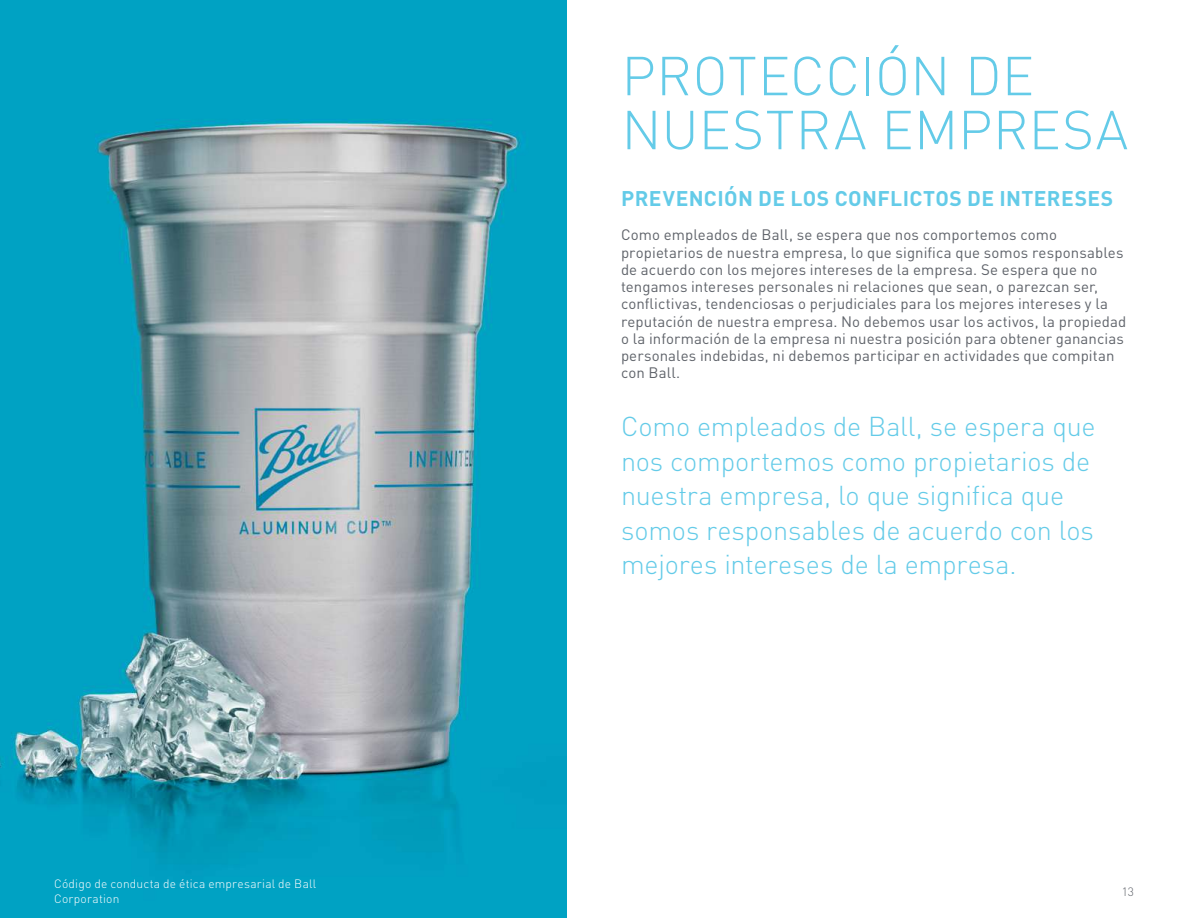
<style>
.page{position:relative;width:1188px;height:918px;background:#fff}
.page>*{position:absolute;margin:0;border:0;box-sizing:border-box;transform-origin:0 0}
.t1{font:300 54px/54px "DIN Pro";letter-spacing:.01em;color:#64cbe8}
.t2{font:300 27px/34.5px "DIN Pro";letter-spacing:-.005em;color:#64cbe8}
.t3{font:700 21px "DIN Pro";letter-spacing:.02em;color:#64cbe8}
.t4{font:15px/17.2px "DIN Pro";letter-spacing:.005em;color:#5f636a}
.t5{font:300 12px/14.4px "DIN Pro";letter-spacing:.015em;color:#fff}
.t6{font:300 12px "DIN Pro";color:#5f636a}
</style>
<div class="page">
<img style="left:0;top:0;width:567px;height:918px">
<p class="t5" style="left:54px;top:876px;width:264px">Código de conducta de ética empresarial de Ball<br>Corporation</p>
<h1 class="t1" style="left:622px;top:44px;width:508px">PROTECCIÓN DE<br>NUESTRA EMPRESA</h1>
<h3 class="t3" style="left:621px;top:181px;width:494px">PREVENCIÓN DE LOS CONFLICTOS DE INTERESES</h3>
<p class="t4" style="left:621px;top:226px;width:507px">Como empleados de Ball, se espera que nos comportemos como propietarios de nuestra empresa, lo que significa que somos responsables de acuerdo con los mejores intereses de la empresa. Se espera que no tengamos intereses personales ni relaciones que sean, o parezcan ser, conflictivas, tendenciosas o perjudiciales para los mejores intereses y la reputación de nuestra empresa. No debemos usar los activos, la propiedad o la información de la empresa ni nuestra posición para obtener ganancias personales indebidas, ni debemos participar en actividades que compitan con Ball.</p>
<h2 class="t2" style="left:621px;top:407px;width:476px">Como empleados de Ball, se espera que nos comportemos como propietarios de nuestra empresa, lo que significa que somos responsables de acuerdo con los mejores intereses de la empresa.</h2>
<p class="t6" style="left:1122px;top:882px;width:14px">13</p>
</div>
